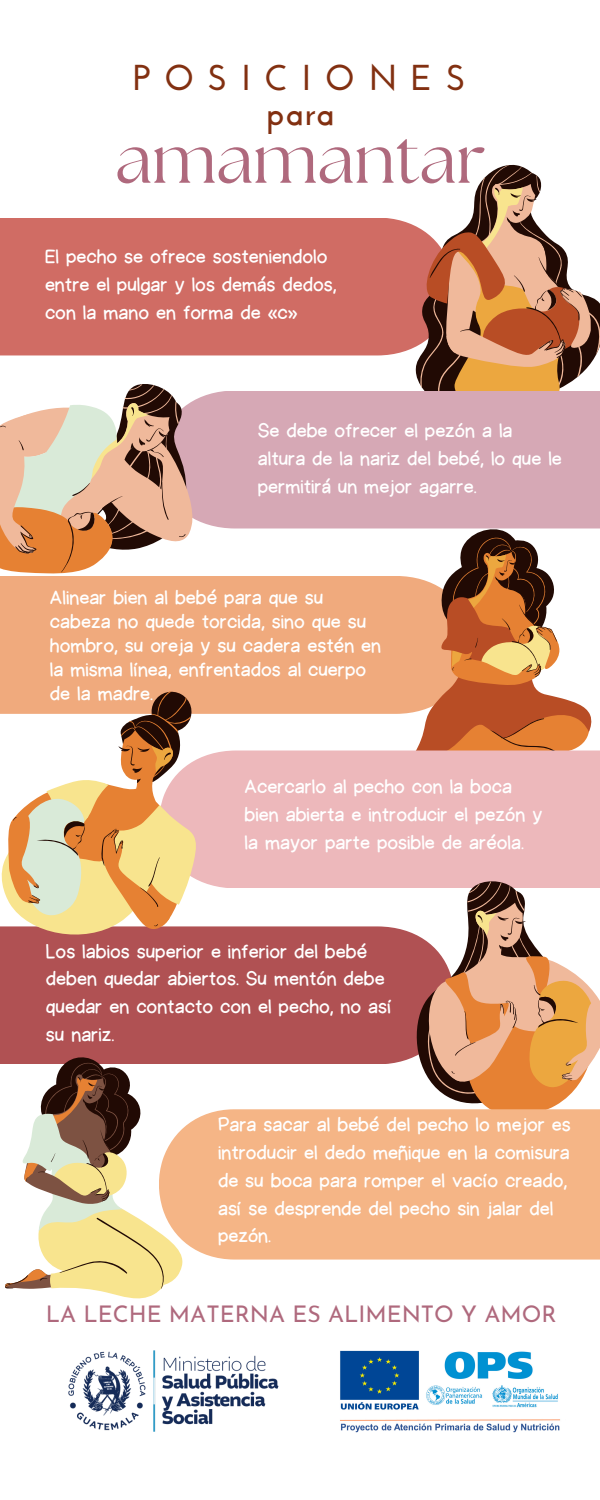
<style>
.page{position:relative;width:600px;height:1500px;background:#fff}
.page>*{position:absolute;margin:0;border:0;box-sizing:border-box;transform-origin:0 0}
.t1{font:70px "The Seasons";color:#af697d}
.t2{font:700 36px "Josefin Sans";letter-spacing:.37em;color:#823011}
.t3{font:23px "Josefin Sans";color:#af697d}
.t4{font:20px/27.8px "Halley";color:#fff}
</style>
<div class="page">
<div style="left:0;top:218px;width:415px;height:137px;background:#d06c64"></div>
<div style="left:0;top:576px;width:416px;height:138px;background:#f0aa7d"></div>
<div style="left:0;top:926px;width:411px;height:138px;background:#b05153"></div>
<svg style="left:5px;top:1054px;width:178px;height:245px"></svg>
<svg style="left:415px;top:164px;width:99px;height:220px"></svg>
<svg style="left:420px;top:165px;width:180px;height:221px"></svg>
<svg style="left:421px;top:184px;width:172px;height:207px"></svg>
<div style="left:197px;top:391px;width:403px;height:138px;background:#d6a8b5"></div>
<svg style="left:416px;top:525px;width:177px;height:226px"></svg>
<div style="left:205px;top:751px;width:395px;height:137px;background:#edb8bb"></div>
<svg style="left:411px;top:879px;width:156px;height:189px"></svg>
<svg style="left:423px;top:882px;width:177px;height:227px"></svg>
<div style="left:159px;top:1109px;width:441px;height:151px;background:#f5b586"></div>
<svg style="left:0;top:762px;width:211px;height:196px;background:#cd8789"></svg>
<svg style="left:0;top:686px;width:205px;height:267px"></svg>
<svg style="left:3px;top:738px;width:197px;height:209px"></svg>
<svg style="left:0;top:384px;width:197px;height:190px"></svg>
<img style="left:340px;top:1350px;width:220px;height:83px">
<img style="left:68px;top:1350px;width:211px;height:82px">
<p class="t2" style="left:133px;top:63px;width:334px">POSICIONES</p>
<p class="t2" style="left:266px;top:98px;width:70px">para</p>
<p class="t1" style="left:115px;top:127px;width:372px">amamantar</p>
<p class="t4" style="left:45px;top:243px;width:293px">El pecho se ofrece sosteniendolo entre el pulgar y los demás dedos, con la mano en forma de «c»</p>
<p class="t4" style="left:258px;top:418px;width:306px">Se debe ofrecer el pezón a la altura de la nariz del bebé, lo que le permitirá un mejor agarre.</p>
<h1 class="t4" style="left:50px;top:586px;width:333px;line-height:24px">Alinear bien al bebé para que su cabeza no quede torcida, sino que su hombro, su oreja y su cadera estén en la misma línea, enfrentados al cuerpo de la madre.</h1>
<p class="t4" style="left:245px;top:773px;width:299px">Acercarlo al pecho con la boca bien abierta e introducir el pezón y la mayor parte posible de aréola.</p>
<p class="t4" style="left:46px;top:938px;width:347px">Los labios superior e inferior del bebé deben quedar abiertos. Su mentón debe quedar en contacto con el pecho, no así su nariz.</p>
<p class="t4" style="left:218px;top:1111px;width:354px">Para sacar al bebé del pecho lo mejor es introducir el dedo meñique en la comisura de su boca para romper el vacío creado, así se desprende del pecho sin jalar del pezón.</p>
<p class="t3" style="left:46px;top:1305px;width:512px">LA LECHE MATERNA ES ALIMENTO Y AMOR</p>
</div>
